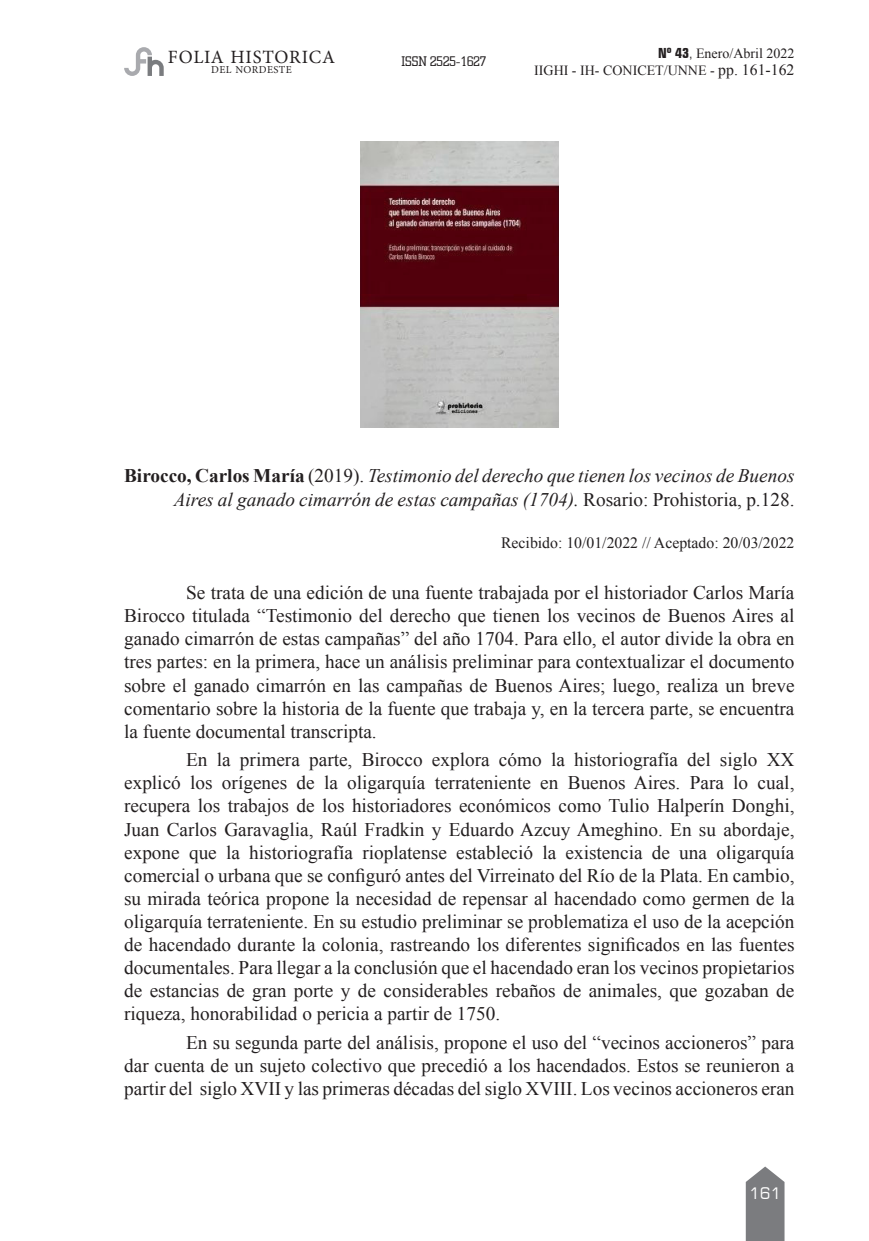
<style>
.page{position:relative;width:869px;height:1241px;background:#fff}
.page>*{position:absolute;margin:0;border:0;box-sizing:border-box;transform-origin:0 0}
.parrafo_folia{font:19.25px/23.1px "Times New Roman";color:#231f20;text-align:justify}
.Bibliografia_citada{font:italic 19.25px/23.1px "Times New Roman";color:#231f20;text-align:right}
.t1{font:18.72px "Minion Pro";letter-spacing:.04em;color:#242021}
.Fechas{font:15.75px "Times New Roman";color:#231f20}
.t2{font:15.75px "Square 721 BT";color:#fff}
.t3{font:14px "Times New Roman";color:#231f20}
.t4{font:14px "Square Slab Lite";color:#231f20}
.t5{font:10.5px "Minion Pro";letter-spacing:.035em;color:#242021}
.s1{font-family:"Square 721 BT";font-weight:700;font-stretch:condensed}
.s2{font-family:"Square 721 BT";font-stretch:condensed}
.s3{font-size:15.75px}
.s4{font-weight:700;font-style:normal}
.s5{font-style:normal}
</style>
<div class="page">
<svg style="left:745px;top:1166px;width:39px;height:74px;background:#8b8c8f"></svg>
<svg style="left:124px;top:47px;width:40px;height:29px"></svg>
<img style="left:360px;top:142px;width:197px;height:286px">
<p class="t1" style="left:168px;top:45px;width:168px">FOLIA HISTORICA</p>
<p class="t5" style="left:211px;top:62px;width:82px">DEL NORDESTE</p>
<p class="t4" style="left:401px;top:53px;width:86px">ISSN 2525-1627</p>
<p class="t3" style="left:657px;top:44px;width:138px"><span class="s1">Nº 43</span><span class="s2">,</span> Enero/Abril 2022</p>
<p class="t3" style="left:534px;top:61px;width:262px">IIGHI - IH- CONICET/UNNE - <span class="s3">pp. 161-162</span></p>
<p class="Bibliografia_citada" style="left:124px;top:464px;width:671px"><span class="s4">Birocco, Carlos María</span> <span class="s5">(2019).</span> Testimonio del derecho que tienen los vecinos de Buenos<br>Aires al ganado cimarrón de estas campañas (1704). <span class="s5">Rosario: Prohistoria, p.128.</span></p>
<p class="Fechas" style="left:501px;top:531px;width:295px">Recibido: 10/01/2022 // Aceptado: 20/03/2022</p>
<p class="parrafo_folia" style="left:124px;top:580px;width:671px;text-indent:62px">Se trata de una edición de una fuente trabajada por el historiador Carlos María Birocco titulada “Testimonio del derecho que tienen los vecinos de Buenos Aires al ganado cimarrón de estas campañas” del año 1704. Para ello, el autor divide la obra en tres partes: en la primera, hace un análisis preliminar para contextualizar el documento sobre el ganado cimarrón en las campañas de Buenos Aires; luego, realiza un breve comentario sobre la historia de la fuente que trabaja y, en la tercera parte, se encuentra la fuente documental transcripta.</p>
<p class="parrafo_folia" style="left:124px;top:747px;width:671px;text-indent:62px">En la primera parte, Birocco explora cómo la historiografía del siglo XX explicó los orígenes de la oligarquía terrateniente en Buenos Aires. Para lo cual, recupera los trabajos de los historiadores económicos como Tulio Halperín Donghi, Juan Carlos Garavaglia, Raúl Fradkin y Eduardo Azcuy Ameghino. En su abordaje, expone que la historiografía rioplatense estableció la existencia de una oligarquía comercial o urbana que se configuró antes del Virreinato del Río de la Plata. En cambio, su mirada teórica propone la necesidad de repensar al hacendado como germen de la oligarquía terrateniente. En su estudio preliminar se problematiza el uso de la acepción de hacendado durante la colonia, rastreando los diferentes significados en las fuentes documentales. Para llegar a la conclusión que el hacendado eran los vecinos propietarios de estancias de gran porte y de considerables rebaños de animales, que gozaban de riqueza, honorabilidad o pericia a partir de 1750.</p>
<p class="parrafo_folia" style="left:124px;top:1030px;width:671px;text-indent:62px">En su segunda parte del análisis, propone el uso del “vecinos accioneros” para dar cuenta de un sujeto colectivo que precedió a los hacendados. Estos se reunieron a partir del siglo XVII y las primeras décadas del siglo XVIII. Los vecinos accioneros eran</p>
<p class="t2" style="left:748px;top:1183px;width:33px">161</p>
</div>
